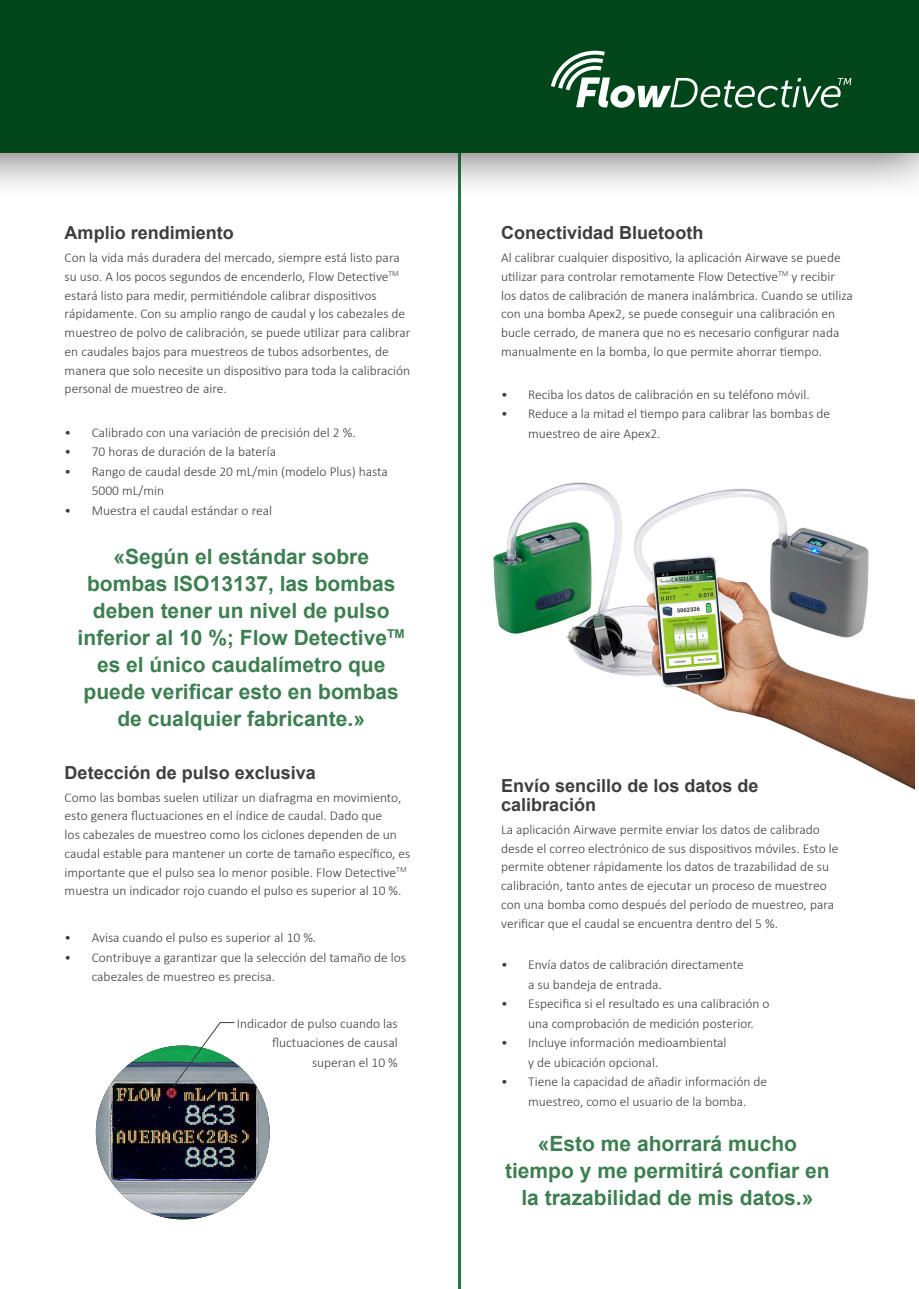
<style>
.page{position:relative;width:919px;height:1289px;background:#fff}
.page>*{position:absolute;margin:0;border:0;box-sizing:border-box;transform-origin:0 0}
.t1{font:700 21px/27px "Arial";color:#3d7f51;text-align:center}
.t2{font:700 18px/18.8px "Arial";color:#3e3e3f}
.t3{font:300 13.5px/18.8px "Calibri";color:#3e3e3f}
</style>
<div class="page">
<hr style="left:458px;top:138px;width:3px;height:1150px;background:#1e7847">
<img style="left:493px;top:482px;width:421px;height:307px">
<div style="left:0;top:0;width:918px;height:200px;background:#231f20;opacity:.85"></div>
<div style="left:0;top:0;width:918px;height:152px;background:#00461a"></div>
<img style="left:96px;top:1045px;width:174px;height:174px;border-radius:87px">
<svg style="left:551px;top:51px;width:300px;height:57px"></svg>
<svg style="left:172px;top:1022px;width:63px;height:65px"></svg>
<p class="t2" style="left:65px;top:223px;width:171px">Amplio rendimiento</p>
<p class="t3" style="left:65px;top:248px;width:347px">Con la vida más duradera del mercado, siempre está listo para su uso. A los pocos segundos de encenderlo, Flow Detective<sup>TM </sup>estará listo para medir, permitiéndole calibrar dispositivos rápidamente. Con su amplio rango de caudal y los cabezales de muestreo de polvo de calibración, se puede utilizar para calibrar en caudales bajos para muestreos de tubos adsorbentes, de manera que solo necesite un dispositivo para toda la calibración personal de muestreo de aire.</p>
<p class="t3" style="left:65px;top:422px;width:292px">• Calibrado con una variación de precisión del 2 %.</p>
<p class="t3" style="left:65px;top:442px;width:213px">• 70 horas de duración de la batería</p>
<p class="t3" style="left:92px;top:461px;width:298px;line-height:19.5px;text-indent:-27px">• Rango de caudal desde 20 mL/min (modelo Plus) hasta<br>5000 mL/min</p>
<p class="t3" style="left:65px;top:500px;width:209px">• Muestra el caudal estándar o real</p>
<p class="t1" style="left:78px;top:543px;width:328px">«Según el estándar sobre bombas ISO13137, las bombas deben tener un nivel de pulso inferior al 10 %; Flow Detective<sup>TM </sup>es el único caudalímetro que puede verificar esto en bombas de cualquier fabricante.»</p>
<p class="t2" style="left:65px;top:763px;width:253px">Detección de pulso exclusiva</p>
<p class="t3" style="left:65px;top:787px;width:347px">Como las bombas suelen utilizar un diafragma en movimiento, esto genera fluctuaciones en el índice de caudal. Dado que<br>los cabezales de muestreo como los ciclones dependen de un caudal estable para mantener un corte de tamaño específico, es importante que el pulso sea lo menor posible. Flow Detective<sup>TM </sup>muestra un indicador rojo cuando el pulso es superior al 10 %.</p>
<p class="t3" style="left:65px;top:928px;width:253px">• Avisa cuando el pulso es superior al 10 %.</p>
<p class="t3" style="left:92px;top:947px;width:316px;line-height:19.5px;text-indent:-27px">• Contribuye a garantizar que la selección del tamaño de los cabezales de muestreo es precisa.</p>
<p class="t3" style="left:237px;top:1013px;width:162px">Indicador de pulso cuando las</p>
<p class="t3" style="left:272px;top:1032px;width:127px;line-height:19.5px;text-align:right">fluctuaciones de causal superan el 10 %</p>
<p class="t2" style="left:501px;top:223px;width:204px">Conectividad Bluetooth</p>
<p class="t3" style="left:501px;top:248px;width:353px">Al calibrar cualquier dispositivo, la aplicación Airwave se puede utilizar para controlar remotamente Flow Detective<sup>TM</sup> y recibir los datos de calibración de manera inalámbrica. Cuando se utiliza con una bomba Apex2, se puede conseguir una calibración en bucle cerrado, de manera que no es necesario configurar nada manualmente en la bomba, lo que permite ahorrar tiempo.</p>
<p class="t3" style="left:501px;top:384px;width:310px">• Reciba los datos de calibración en su teléfono móvil.</p>
<p class="t3" style="left:528px;top:404px;width:303px;line-height:19.5px;text-indent:-27px">• Reduce a la mitad el tiempo para calibrar las bombas de muestreo de aire Apex2.</p>
<p class="t2" style="left:501px;top:776px;width:259px">Envío sencillo de los datos de calibración</p>
<p class="t3" style="left:501px;top:820px;width:339px">La aplicación Airwave permite enviar los datos de calibrado desde el correo electrónico de sus dispositivos móviles. Esto le permite obtener rápidamente los datos de trazabilidad de su calibración, tanto antes de ejecutar un proceso de muestreo con una bomba como después del período de muestreo, para verificar que el caudal se encuentra dentro del 5 %.</p>
<p class="t3" style="left:528px;top:955px;width:217px;line-height:19.5px;text-indent:-27px">• Envía datos de calibración directamente a su bandeja de entrada.</p>
<p class="t3" style="left:528px;top:994px;width:243px;line-height:19.5px;text-indent:-27px">• Especifica si el resultado es una calibración o una comprobación de medición posterior.</p>
<p class="t3" style="left:528px;top:1033px;width:200px;line-height:19.5px;text-indent:-27px">• Incluye información medioambiental y de ubicación opcional.</p>
<p class="t3" style="left:501px;top:1072px;width:267px;line-height:19.5px;text-align:center">• Tiene la capacidad de añadir información de muestreo, como el usuario de la bomba.</p>
<p class="t1" style="left:505px;top:1130px;width:326px">«Esto me ahorrará mucho tiempo y me permitirá confiar en la trazabilidad de mis datos.»</p>
</div>
